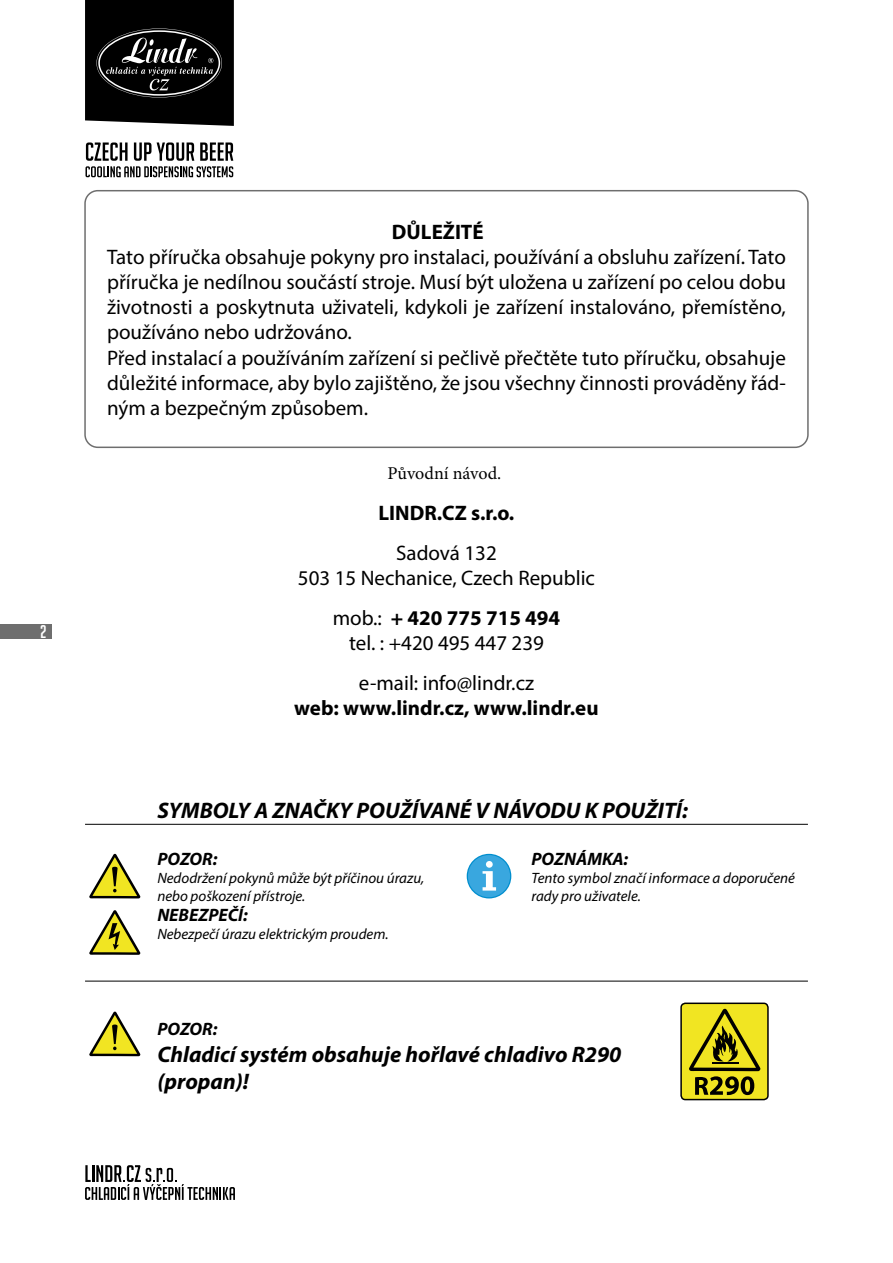
<style>
.page{position:relative;width:893px;height:1263px;background:#fff}
.page>*{position:absolute;margin:0;border:0;box-sizing:border-box;transform-origin:0 0}
.t1{font:italic 700 22.5px/27px "Myriad Pro";color:#000}
.t2{font:21px/25.2px "Myriad Pro";color:#000;text-align:center}
.t3{font:700 21px "Myriad Pro";color:#000}
.t4{font:italic 700 18px "Myriad Pro";color:#000}
.t5{font:18px "Minion Pro";color:#000}
.t6{font:18px "Big Noodle Titling";color:#fff}
.t7{font:italic 15px/18px "Myriad Pro";color:#000}
.s1{font-weight:700}
</style>
<div class="page">
<div style="left:0;top:624px;width:51px;height:15px;background:#6e6e6e"></div>
<svg style="left:85px;top:0;width:149px;height:126px"></svg>
<svg style="left:86px;top:142px;width:147px;height:35px"></svg>
<svg style="left:85px;top:1165px;width:150px;height:35px"></svg>
<div style="left:84px;top:190px;width:725px;height:258px;border:2px solid #6e6e6e;border-radius:13px"></div>
<svg style="left:89px;top:854px;width:51px;height:44px"></svg>
<svg style="left:89px;top:910px;width:51px;height:45px"></svg>
<svg style="left:467px;top:854px;width:44px;height:44px"></svg>
<div style="left:468px;top:855px;width:42px;height:42px;background:#39a7df;border-radius:50%"></div>
<svg style="left:482px;top:871px;width:14px;height:20px"></svg>
<div style="left:486px;top:861px;width:7px;height:7px;background:#fff;border-radius:50%"></div>
<svg style="left:89px;top:1011px;width:51px;height:45px"></svg>
<svg style="left:683px;top:1005px;width:83px;height:92px"></svg>
<div style="left:680px;top:1002px;width:89px;height:98px;border:2px solid #000;border-radius:4px"></div>
<hr style="left:85px;top:981px;width:723px;height:1px;background:#000">
<hr style="left:85px;top:824px;width:723px;height:1px;background:#000">
<p class="t6" style="left:40px;top:622px;width:8px">2</p>
<p class="t3" style="left:392px;top:218px;width:93px">DŮLEŽITÉ</p>
<p class="t2" style="left:107px;top:244px;width:680px;text-align:left">Tato příručka obsahuje pokyny pro instalaci, používání a obsluhu zařízení. Tato příručka je nedílnou součástí stroje. Musí být uložena u zařízení po celou dobu životnosti a poskytnuta uživateli, kdykoli je zařízení instalováno, přemístěno, používáno nebo udržováno.<br>Před instalací a používáním zařízení si pečlivě přečtěte tuto příručku, obsahuje důležité informace, aby bylo zajištěno, že jsou všechny činnosti prováděny řád&shy;ným a bezpečným způsobem.</p>
<p class="t5" style="left:387px;top:461px;width:115px">Původní návod.</p>
<p class="t3" style="left:379px;top:499px;width:137px">LINDR.CZ s.r.o.</p>
<p class="t2" style="left:298px;top:540px;width:298px">Sadová 132<br>503 15 Nechanice, Czech Republic</p>
<p class="t2" style="left:333px;top:605px;width:229px">mob.: <span class="s1">+ 420 775 715 494 </span>tel. : +420 495 447 239</p>
<p class="t2" style="left:359px;top:670px;width:177px">e-mail: info@lindr.cz</p>
<p class="t3" style="left:294px;top:694px;width:306px">web: www.lindr.cz, www.lindr.eu</p>
<p class="t1" style="left:157px;top:796px;width:532px">SYMBOLY A ZNAČKY POUŽÍVANÉ V NÁVODU K POUŽITÍ:</p>
<p class="t4" style="left:157px;top:847px;width:62px">POZOR:</p>
<p class="t7" style="left:157px;top:869px;width:268px">Nedodržení pokynů může být příčinou úrazu, nebo poškození přístroje.</p>
<p class="t4" style="left:157px;top:903px;width:92px">NEBEZPEČÍ:</p>
<p class="t7" style="left:157px;top:925px;width:233px">Nebezpečí úrazu elektrickým proudem.</p>
<p class="t4" style="left:531px;top:847px;width:98px">POZNÁMKA:</p>
<p class="t7" style="left:531px;top:869px;width:265px">Tento symbol značí informace a doporučené rady pro uživatele.</p>
<p class="t4" style="left:157px;top:1017px;width:62px">POZOR:</p>
<p class="t1" style="left:157px;top:1040px;width:466px">Chladicí systém obsahuje hořlavé chladivo R290 (propan)!</p>
</div>
